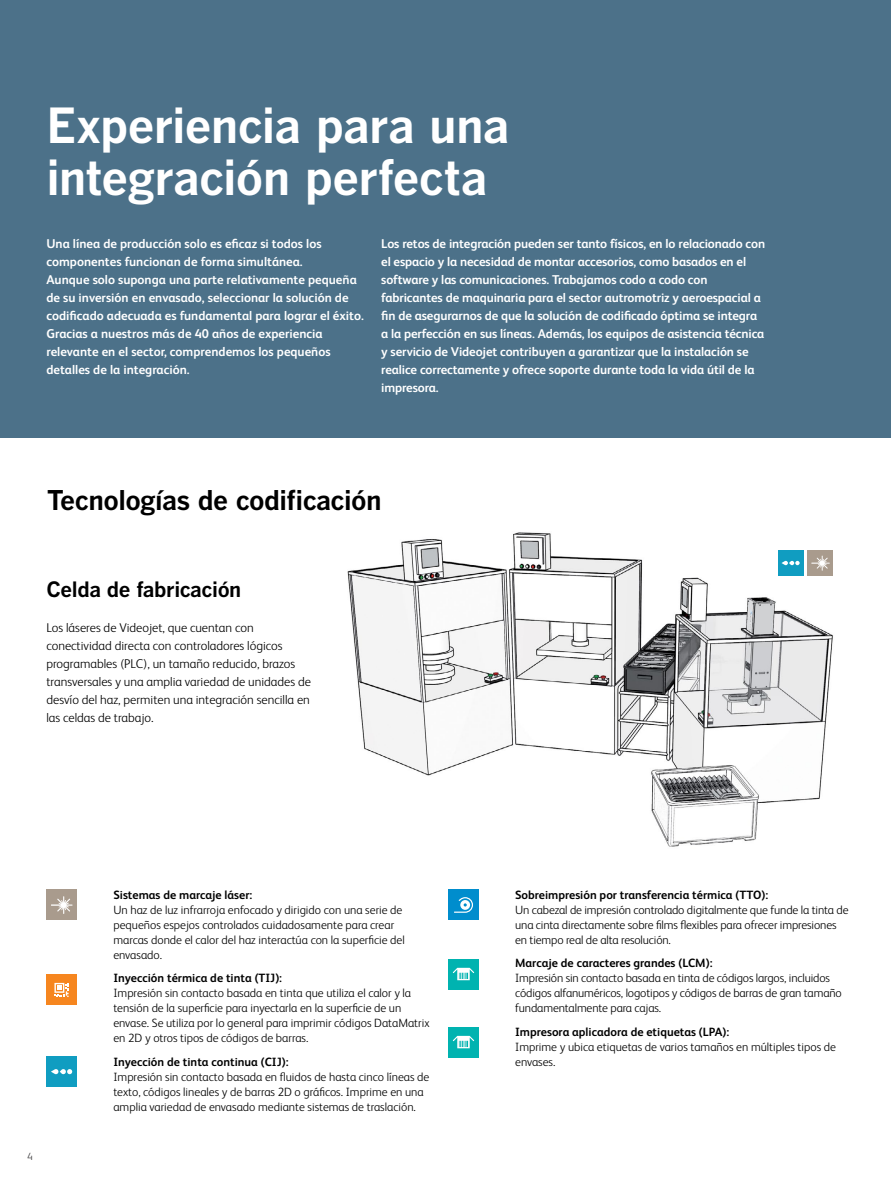
<style>
.page{position:relative;width:891px;height:1188px;background:#fff}
.page>*{position:absolute;margin:0;border:0;box-sizing:border-box;transform-origin:0 0}
.t1{font:700 48px/52.5px "Benton Gothic";letter-spacing:-.02em;color:#fff}
.t2{font:700 27px "Benton Gothic";letter-spacing:-.02em;color:#000}
.t3{font:700 21px "Benton Gothic";letter-spacing:-.02em;color:#000}
.t4{font:700 12.75px/18px "FS Albert Pro";letter-spacing:-.01em;color:#fff}
.t5{font:300 12.75px/18px "FS Albert Pro";color:#000}
.t6{font:300 12px/15px "FS Albert Pro";color:#000}
.t7{font:700 12px "FS Albert Pro";color:#000}
.t8{font:300 10.5px "FS Albert Pro";color:#414042}
</style>
<div class="page">
<div style="left:0;top:0;width:891px;height:438px;background:#4c7189"></div>
<div style="left:448px;top:890px;width:31px;height:30px;background:#008dcd"></div>
<svg style="left:454px;top:897px;width:19px;height:16px"></svg>
<div style="left:448px;top:959px;width:31px;height:30px;background:#00b3b0"></div>
<svg style="left:453px;top:968px;width:21px;height:12px"></svg>
<div style="left:448px;top:1027px;width:31px;height:30px;background:#00b3b0"></div>
<svg style="left:453px;top:1036px;width:21px;height:12px"></svg>
<div style="left:46px;top:890px;width:31px;height:30px;background:#a99b8d"></div>
<svg style="left:51px;top:896px;width:22px;height:18px"></svg>
<div style="left:46px;top:1056px;width:31px;height:31px;background:#109dc1"></div>
<svg style="left:51px;top:1069px;width:21px;height:5px"></svg>
<div style="left:46px;top:975px;width:31px;height:30px;background:#f6861f"></div>
<svg style="left:54px;top:983px;width:15px;height:14px"></svg>
<img style="left:347px;top:532px;width:486px;height:315px">
<div style="left:808px;top:550px;width:25px;height:26px;background:#a99b8d"></div>
<svg style="left:811px;top:556px;width:19px;height:15px"></svg>
<div style="left:778px;top:550px;width:25px;height:26px;background:#109dc1"></div>
<svg style="left:781px;top:561px;width:19px;height:4px"></svg>
<h1 class="t1" style="left:46px;top:100px;width:465px">Experiencia para una integración perfecta</h1>
<p class="t4" style="left:46px;top:234px;width:319px">Una línea de producción solo es eficaz si todos los componentes funcionan de forma simultánea.<br>Aunque solo suponga una parte relativamente pequeña de su inversión en envasado, seleccionar la solución de codificado adecuada es fundamental para lograr el éxito.<br>Gracias a nuestros más de 40 años de experiencia relevante en el sector, comprendemos los pequeños detalles de la integración.</p>
<p class="t4" style="left:381px;top:234px;width:385px">Los retos de integración pueden ser tanto físicos, en lo relacionado con el espacio y la necesidad de montar accesorios, como basados en el software y las comunicaciones. Trabajamos codo a codo con fabricantes de maquinaria para el sector autromotriz y aeroespacial a fin de asegurarnos de que la solución de codificado óptima se integra a la perfección en sus líneas. Además, los equipos de asistencia técnica y servicio de Videojet contribuyen a garantizar que la instalación se realice correctamente y ofrece soporte durante toda la vida útil de la impresora.</p>
<h2 class="t2" style="left:47px;top:485px;width:336px">Tecnologías de codificación</h2>
<h3 class="t3" style="left:46px;top:577px;width:197px">Celda de fabricación</h3>
<p class="t5" style="left:46px;top:618px;width:266px">Los láseres de Videojet, que cuentan con conectividad directa con controladores lógicos programables (PLC), un tamaño reducido, brazos transversales y una amplia variedad de unidades de desvío del haz, permiten una integración sencilla en las celdas de trabajo.</p>
<p class="t8" style="left:27px;top:1150px;width:7px">4</p>
<p class="t7" style="left:113px;top:886px;width:141px">Sistemas de marcaje láser:</p>
<p class="t6" style="left:113px;top:902px;width:293px">Un haz de luz infrarroja enfocado y dirigido con una serie de pequeños espejos controlados cuidadosamente para crear marcas donde el calor del haz interactúa con la superficie del envasado.</p>
<p class="t7" style="left:113px;top:970px;width:170px">Inyección térmica de tinta (TIJ):</p>
<p class="t6" style="left:113px;top:985px;width:318px">Impresión sin contacto basada en tinta que utiliza el calor y la tensión de la superficie para inyectarla en la superficie de un envase. Se utiliza por lo general para imprimir códigos DataMatrix en 2D y otros tipos de códigos de barras.</p>
<p class="t7" style="left:113px;top:1053px;width:177px">Inyección de tinta continua (CIJ):</p>
<p class="t6" style="left:113px;top:1069px;width:318px">Impresión sin contacto basada en fluidos de hasta cinco líneas de texto, códigos lineales y de barras 2D o gráficos. Imprime en una amplia variedad de envasado mediante sistemas de traslación.</p>
<p class="t7" style="left:515px;top:886px;width:255px">Sobreimpresión por transferencia térmica (TTO):</p>
<p class="t6" style="left:515px;top:902px;width:335px">Un cabezal de impresión controlado digitalmente que funde la tinta de una cinta directamente sobre films flexibles para ofrecer impresiones en tiempo real de alta resolución.</p>
<p class="t7" style="left:515px;top:955px;width:199px">Marcaje de caracteres grandes (LCM):</p>
<p class="t6" style="left:515px;top:970px;width:328px">Impresión sin contacto basada en tinta de códigos largos, incluidos códigos alfanuméricos, logotipos y códigos de barras de gran tamaño fundamentalmente para cajas.</p>
<p class="t7" style="left:515px;top:1023px;width:216px">Impresora aplicadora de etiquetas (LPA):</p>
<p class="t6" style="left:515px;top:1039px;width:322px">Imprime y ubica etiquetas de varios tamaños en múltiples tipos de envases.</p>
</div>
